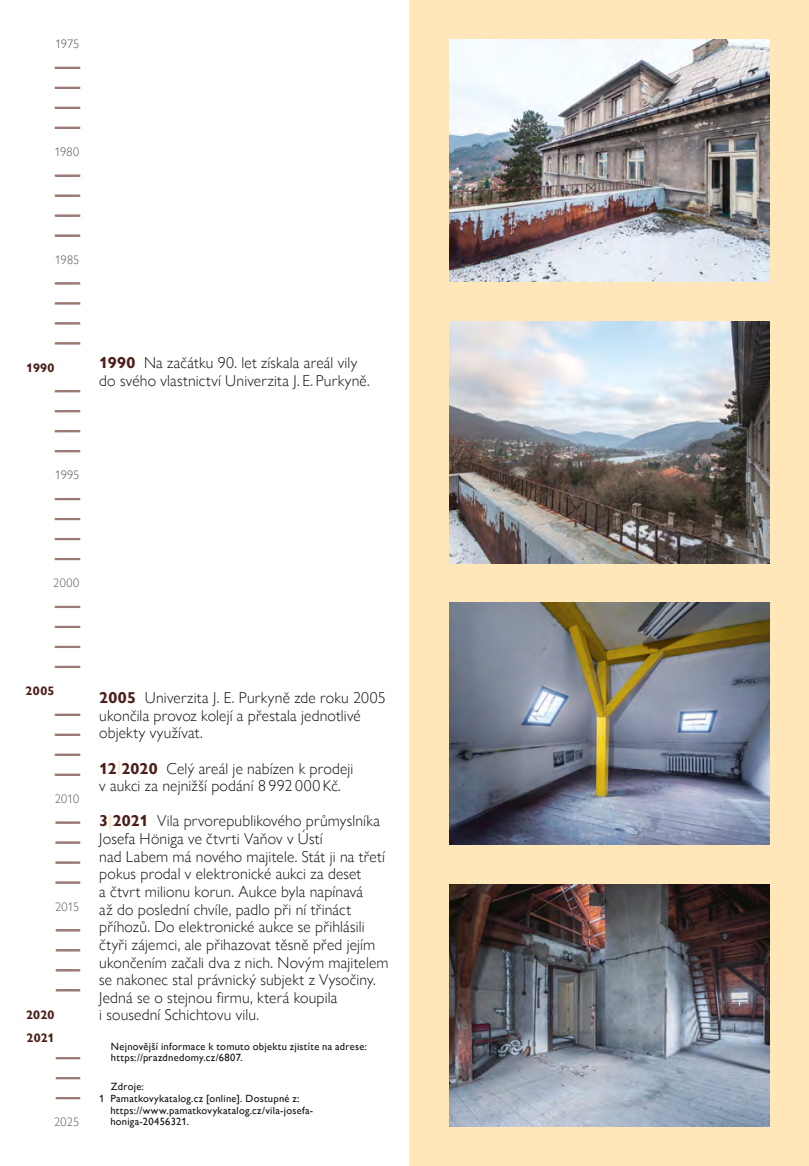
<style>
.page{position:relative;width:809px;height:1166px;background:#fff}
.page>*{position:absolute;margin:0;border:0;box-sizing:border-box;transform-origin:0 0}
.t1{font:300 15.75px/17.7px "Gill Sans Nova";letter-spacing:.01em;color:#12120d}
.t2{font:300 12.25px "Gill Sans Nova";letter-spacing:.01em;color:#555756}
.t3{font:700 12.25px "Gill Sans Nova";letter-spacing:.025em;color:#4b1e19}
.t4{font:10.5px/11.5px "Gill Sans Nova";letter-spacing:.025em;color:#12120d}
.s1{font-weight:700;color:#4b1e19}
.s2{font-weight:700;color:#ffe7ba}
</style>
<div class="page">
<div style="left:410px;top:0;width:399px;height:1166px;background:#ffe7ba"></div>
<img style="left:449px;top:884px;width:320px;height:242px">
<img style="left:449px;top:321px;width:320px;height:242px">
<img style="left:449px;top:603px;width:320px;height:242px">
<img style="left:449px;top:40px;width:320px;height:242px">
<div style="left:55px;top:67px;width:25px;height:2px;border:2px solid #9b7a75"></div>
<div style="left:55px;top:87px;width:25px;height:2px;border:2px solid #9b7a75"></div>
<div style="left:55px;top:107px;width:25px;height:2px;border:2px solid #9b7a75"></div>
<div style="left:55px;top:127px;width:25px;height:2px;border:2px solid #9b7a75"></div>
<div style="left:55px;top:174px;width:25px;height:3px;border:2px solid #9b7a75"></div>
<div style="left:55px;top:194px;width:25px;height:3px;border:2px solid #9b7a75"></div>
<div style="left:55px;top:214px;width:25px;height:3px;border:2px solid #9b7a75"></div>
<div style="left:55px;top:234px;width:25px;height:3px;border:2px solid #9b7a75"></div>
<div style="left:55px;top:282px;width:25px;height:3px;border:2px solid #9b7a75"></div>
<div style="left:55px;top:302px;width:25px;height:2px;border:2px solid #9b7a75"></div>
<div style="left:55px;top:322px;width:25px;height:2px;border:2px solid #9b7a75"></div>
<div style="left:55px;top:342px;width:25px;height:2px;border:2px solid #9b7a75"></div>
<div style="left:55px;top:390px;width:25px;height:2px;border:2px solid #9b7a75"></div>
<div style="left:55px;top:410px;width:25px;height:2px;border:2px solid #9b7a75"></div>
<div style="left:55px;top:430px;width:25px;height:2px;border:2px solid #9b7a75"></div>
<div style="left:55px;top:450px;width:25px;height:2px;border:2px solid #9b7a75"></div>
<div style="left:55px;top:498px;width:25px;height:2px;border:2px solid #9b7a75"></div>
<div style="left:55px;top:518px;width:25px;height:2px;border:2px solid #9b7a75"></div>
<div style="left:55px;top:538px;width:25px;height:2px;border:2px solid #9b7a75"></div>
<div style="left:55px;top:558px;width:25px;height:2px;border:2px solid #9b7a75"></div>
<div style="left:55px;top:606px;width:25px;height:2px;border:2px solid #9b7a75"></div>
<div style="left:55px;top:626px;width:25px;height:2px;border:2px solid #9b7a75"></div>
<div style="left:55px;top:646px;width:25px;height:2px;border:2px solid #9b7a75"></div>
<div style="left:55px;top:666px;width:25px;height:2px;border:2px solid #9b7a75"></div>
<div style="left:55px;top:713px;width:25px;height:3px;border:2px solid #9b7a75"></div>
<div style="left:55px;top:733px;width:25px;height:3px;border:2px solid #9b7a75"></div>
<div style="left:55px;top:753px;width:25px;height:3px;border:2px solid #9b7a75"></div>
<div style="left:55px;top:773px;width:25px;height:3px;border:2px solid #9b7a75"></div>
<div style="left:55px;top:821px;width:25px;height:3px;border:2px solid #9b7a75"></div>
<div style="left:55px;top:841px;width:25px;height:3px;border:2px solid #9b7a75"></div>
<div style="left:55px;top:861px;width:25px;height:2px;border:2px solid #9b7a75"></div>
<div style="left:55px;top:881px;width:25px;height:2px;border:2px solid #9b7a75"></div>
<div style="left:56px;top:929px;width:24px;height:2px;border:2px solid #9b7a75"></div>
<div style="left:56px;top:949px;width:24px;height:2px;border:2px solid #9b7a75"></div>
<div style="left:56px;top:1057px;width:24px;height:2px;border:2px solid #9b7a75"></div>
<div style="left:56px;top:1077px;width:24px;height:2px;border:2px solid #9b7a75"></div>
<div style="left:56px;top:969px;width:24px;height:2px;border:2px solid #9b7a75"></div>
<div style="left:56px;top:1097px;width:24px;height:2px;border:2px solid #9b7a75"></div>
<div style="left:56px;top:989px;width:24px;height:2px;border:2px solid #9b7a75"></div>
<p class="t2" style="left:55px;top:37px;width:26px">1975</p>
<p class="t2" style="left:54px;top:145px;width:26px">1980</p>
<p class="t2" style="left:55px;top:253px;width:26px">1985</p>
<p class="t3" style="left:26px;top:360px;width:30px">1990</p>
<p class="t1" style="left:99px;top:354px;width:272px"><span class="s1">1990</span> Na začátku 90. let získala areál vily do svého vlastnictví Univerzita J. E. Purkyně.</p>
<p class="t2" style="left:55px;top:468px;width:26px">1995</p>
<p class="t2" style="left:53px;top:576px;width:28px">2000</p>
<p class="t3" style="left:26px;top:683px;width:30px">2005</p>
<p class="t2" style="left:55px;top:792px;width:26px">2010</p>
<p class="t2" style="left:55px;top:899px;width:26px">2015</p>
<p class="t3" style="left:26px;top:1007px;width:30px">2020</p>
<p class="t3" style="left:26px;top:1031px;width:30px">2021</p>
<p class="t2" style="left:54px;top:1115px;width:27px">2025</p>
<p class="t1" style="left:99px;top:689px;width:288px"><span class="s1">2005</span> Univerzita J. E. Purkyně zde roku 2005 ukončila provoz kolejí a přestala jednotlivé objekty využívat.</p>
<p class="t1" style="left:99px;top:759px;width:255px"><span class="s1">12</span><span class="s2">|</span><span class="s1">2020</span> Celý areál je nabízen k prodeji v aukci za nejnižší podání 8 992 000 Kč.</p>
<p class="t1" style="left:99px;top:812px;width:291px"><span class="s1">3</span><span class="s2">|</span><span class="s1">2021</span> Vila prvorepublikového průmyslníka Josefa Höniga ve čtvrti Vaňov v Ústí<br>nad Labem má nového majitele. Stát ji na třetí pokus prodal v elektronické aukci za deset<br>a čtvrt milionu korun. Aukce byla napínavá<br>až do poslední chvíle, padlo při ní třináct příhozů. Do elektronické aukce se přihlásili čtyři zájemci, ale přihazovat těsně před jejím ukončením začali dva z nich. Novým majitelem se nakonec stal právnický subjekt z Vysočiny.<br>Jedná se o stejnou firmu, která koupila<br>i sousední Schichtovu vilu.</p>
<p class="t4" style="left:111px;top:1040px;width:257px">Nejnovější informace k tomuto objektu zjistíte na adrese: https://prazdnedomy.cz/6807.</p>
<p class="t4" style="left:111px;top:1081px;width:35px">Zdroje:</p>
<p class="t4" style="left:99px;top:1092px;width:202px">1 Pamatkovykatalog.cz [online]. Dostupné z:</p>
<p class="t4" style="left:110px;top:1104px;width:204px">https://www.pamatkovykatalog.cz/vila-josefa-</p>
<p class="t4" style="left:110px;top:1116px;width:80px">honiga-20456321.</p>
</div>
